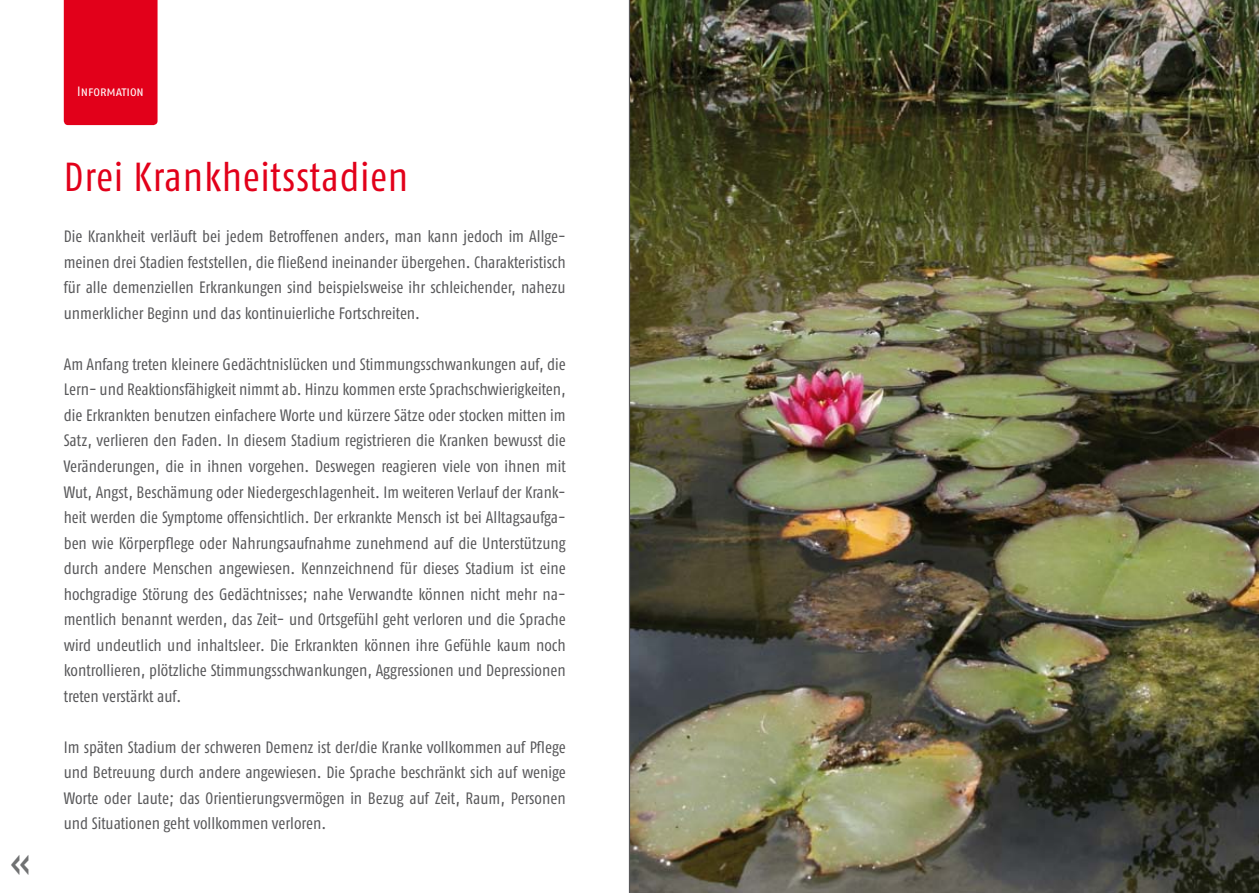
<style>
.page{position:relative;width:1259px;height:893px;background:#fff}
.page>*{position:absolute;margin:0;border:0;box-sizing:border-box;transform-origin:0 0}
.t1{font:40.5px "Fago Co";letter-spacing:.02em;color:#e2001a}
.t2{font:16.5px/25.5px "Fago Co";color:#58585a;text-align:justify}
.t3{font:13.5px "Fago Co Regular Caps";color:#fff}
</style>
<div class="page">
<div style="left:64px;top:0;width:94px;height:125px;background:#e2001a"></div>
<img style="left:630px;top:0;width:629px;height:893px">
<hr style="left:629px;top:0;width:1px;height:893px;background:#58585a">
<p class="t3" style="left:77px;top:83px;width:68px">Information</p>
<h1 class="t1" style="left:64px;top:154px;width:346px">Drei Krankheitsstadien</h1>
<p class="t2" style="left:64px;top:224px;width:503px">Die Krankheit verläuft bei jedem Betroffenen anders, man kann jedoch im Allge&shy;meinen drei Stadien feststellen, die fließend ineinander übergehen. Charakteristisch für alle demenziellen Erkrankungen sind beispielsweise ihr schleichender, nahezu unmerklicher Beginn und das kontinuierliche Fortschreiten.</p>
<p class="t2" style="left:64px;top:351px;width:503px">Am Anfang treten kleinere Gedächtnislücken und Stimmungsschwankungen auf, die Lern- und Reaktionsfähigkeit nimmt ab. Hinzu kommen erste Sprachschwierigkeiten, die Erkrankten benutzen einfachere Worte und kürzere Sätze oder stocken mitten im Satz, verlieren den Faden. In diesem Stadium registrieren die Kranken bewusst die Veränderungen, die in ihnen vorgehen. Deswegen reagieren viele von ihnen mit Wut, Angst, Beschämung oder Niedergeschlagenheit. Im weiteren Verlauf der Krank&shy;heit werden die Symptome offensichtlich. Der erkrankte Mensch ist bei Alltagsaufga&shy;ben wie Körperpflege oder Nahrungsaufnahme zunehmend auf die Unterstützung durch andere Menschen angewiesen. Kennzeichnend für dieses Stadium ist eine hochgradige Störung des Gedächtnisses; nahe Verwandte können nicht mehr na&shy;mentlich benannt werden, das Zeit- und Ortsgefühl geht verloren und die Sprache wird undeutlich und inhaltsleer. Die Erkrankten können ihre Gefühle kaum noch kontrollieren, plötzliche Stimmungsschwankungen, Aggressionen und Depressionen treten verstärkt auf.</p>
<p class="t2" style="left:64px;top:734px;width:503px">Im späten Stadium der schweren Demenz ist der/die Kranke vollkommen auf Pflege und Betreuung durch andere angewiesen. Die Sprache beschränkt sich auf wenige Worte oder Laute; das Orientierungsvermögen in Bezug auf Zeit, Raum, Personen und Situationen geht vollkommen verloren.</p>
</div>
